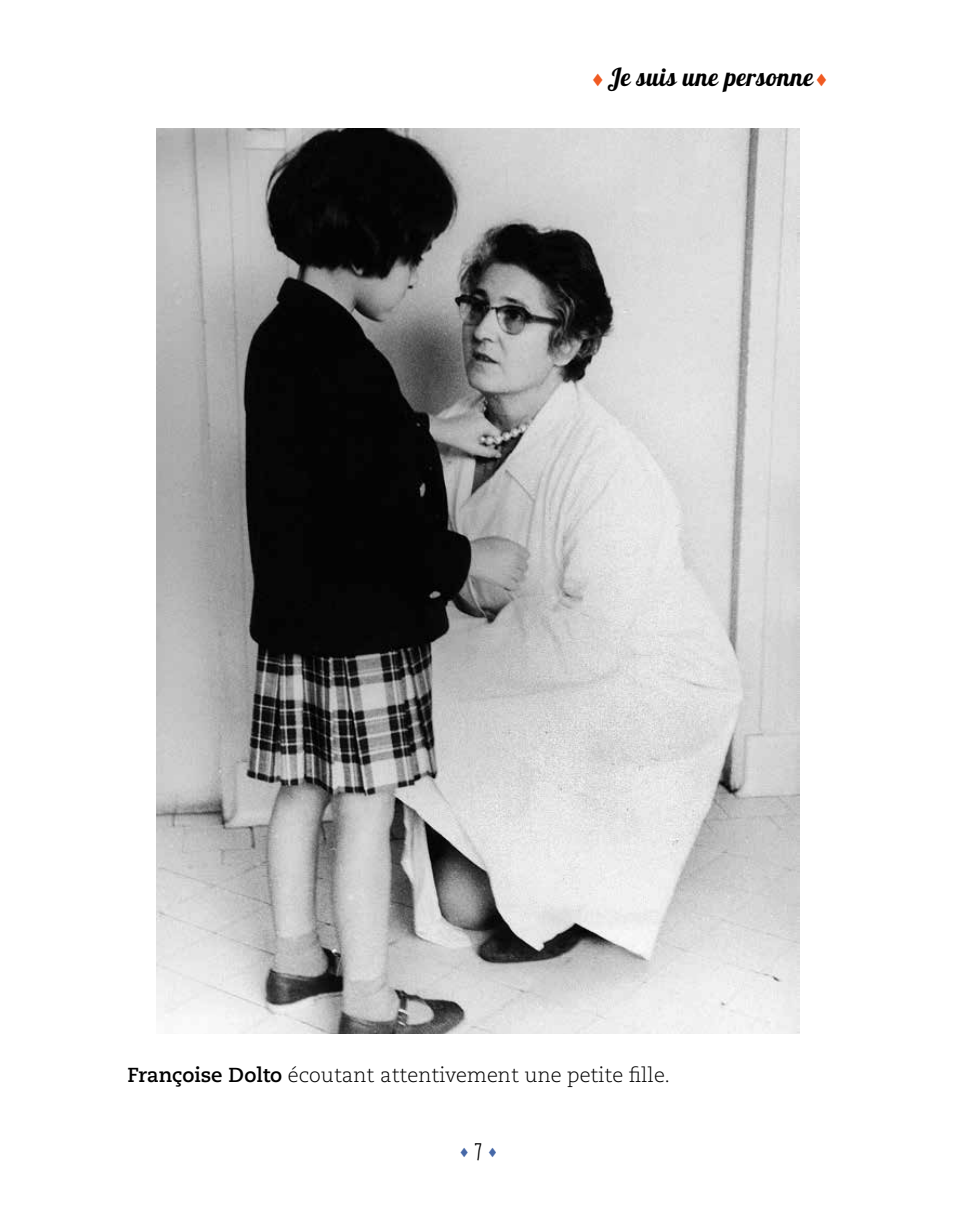
<style>
.page{position:relative;width:957px;height:1212px;background:#fff}
.page>*{position:absolute;margin:0;border:0;box-sizing:border-box;transform-origin:0 0}
.t1{font:500 29.25px "ENYO Serif";color:#000}
.t2{font:24.75px "Lobster 1.4";letter-spacing:.065em;color:#000}
.t3{font:300 20.25px "Caecilia LT Std";color:#000}
.s1{color:#f05a22}
.s2{font-weight:700}
.s3{color:#4668a8}
</style>
<div class="page">
<img style="left:157px;top:128px;width:642px;height:906px">
<p class="t2" style="left:590px;top:61px;width:241px"><span class="s1">♦</span>Je suis une personne<span class="s1">♦</span></p>
<p class="t3" style="left:128px;top:1063px;width:544px"><span class="s2">Françoise Dolto</span> écoutant attentivement une petite fille.</p>
<h1 class="t1" style="left:458px;top:1134px;width:41px"><span class="s3">♦</span>7<span class="s3">♦</span></h1>
</div>
